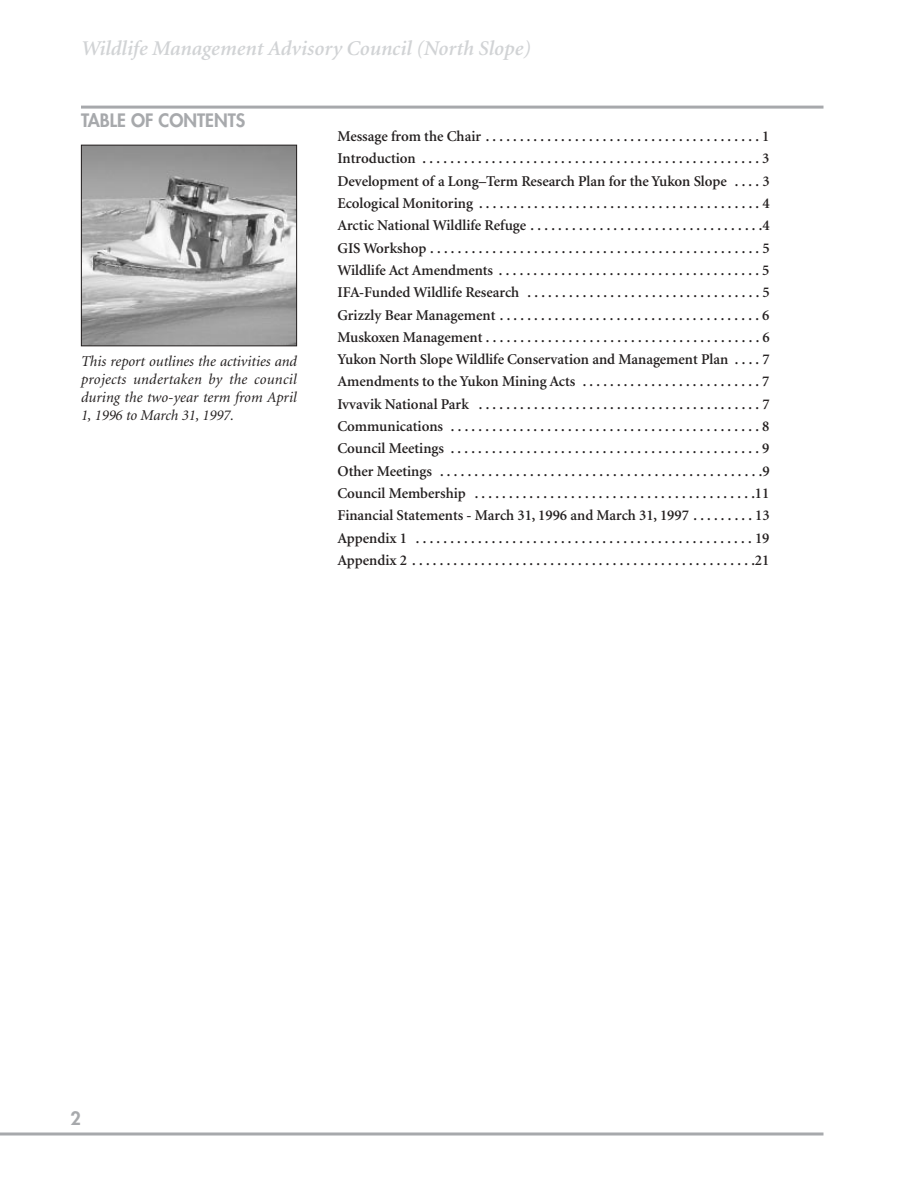
<style>
.page{position:relative;width:918px;height:1188px;background:#fff}
.page>*{position:absolute;margin:0;border:0;box-sizing:border-box;transform-origin:0 0}
.t1{font:italic 600 21px "Minion";color:#d1d3d5}
.t2{font:800 18px "Futura";color:#a7a9ac}
.t3{font:600 15px/22.4px "Minion";letter-spacing:-.005em;color:#231f1f;text-align:justify}
.t4{font:italic 15px/18px "Minion";color:#231f1f;text-align:justify}
</style>
<div class="page">
<svg style="left:0;top:1132px;width:824px;height:4px;background:#bcbec0"></svg>
<hr style="left:81px;top:106px;width:743px;height:3px;background:#a7a9ac">
<img style="left:83px;top:147px;width:212px;height:197px">
<div style="left:81px;top:145px;width:216px;height:201px;border:1px solid #231f1f"></div>
<h1 class="t1" style="left:81px;top:40px;width:452px">Wildlife Management Advisory Council (North Slope)</h1>
<p class="t2" style="left:81px;top:112px;width:166px">TABLE OF CONTENTS</p>
<p class="t4" style="left:81px;top:353px;width:217px">This report outlines the activities and projects undertaken by the council during the two-year term from April 1, 1996 to March 31, 1997.</p>
<p class="t3" style="left:338px;top:126px;width:434px">Message from the Chair . . . . . . . . . . . . . . . . . . . . . . . . . . . . . . . . . . . . . . . . 1<br>Introduction . . . . . . . . . . . . . . . . . . . . . . . . . . . . . . . . . . . . . . . . . . . . . . . . . 3<br>Development of a Long–Term Research Plan for the Yukon Slope . . . . 3<br>Ecological Monitoring . . . . . . . . . . . . . . . . . . . . . . . . . . . . . . . . . . . . . . . . . 4<br>Arctic National Wildlife Refuge . . . . . . . . . . . . . . . . . . . . . . . . . . . . . . . . . .4<br>GIS Workshop . . . . . . . . . . . . . . . . . . . . . . . . . . . . . . . . . . . . . . . . . . . . . . . . 5<br>Wildlife Act Amendments . . . . . . . . . . . . . . . . . . . . . . . . . . . . . . . . . . . . . . 5<br>IFA-Funded Wildlife Research . . . . . . . . . . . . . . . . . . . . . . . . . . . . . . . . . . 5<br>Grizzly Bear Management . . . . . . . . . . . . . . . . . . . . . . . . . . . . . . . . . . . . . . 6<br>Muskoxen Management . . . . . . . . . . . . . . . . . . . . . . . . . . . . . . . . . . . . . . . . 6<br>Yukon North Slope Wildlife Conservation and Management Plan . . . . 7<br>Amendments to the Yukon Mining Acts . . . . . . . . . . . . . . . . . . . . . . . . . . 7<br>Ivvavik National Park . . . . . . . . . . . . . . . . . . . . . . . . . . . . . . . . . . . . . . . . . 7<br>Communications . . . . . . . . . . . . . . . . . . . . . . . . . . . . . . . . . . . . . . . . . . . . . 8<br>Council Meetings . . . . . . . . . . . . . . . . . . . . . . . . . . . . . . . . . . . . . . . . . . . . . 9<br>Other Meetings . . . . . . . . . . . . . . . . . . . . . . . . . . . . . . . . . . . . . . . . . . . . . . .9<br>Council Membership . . . . . . . . . . . . . . . . . . . . . . . . . . . . . . . . . . . . . . . . .11<br>Financial Statements - March 31, 1996 and March 31, 1997 . . . . . . . . . 13<br>Appendix 1 . . . . . . . . . . . . . . . . . . . . . . . . . . . . . . . . . . . . . . . . . . . . . . . . . 19<br>Appendix 2 . . . . . . . . . . . . . . . . . . . . . . . . . . . . . . . . . . . . . . . . . . . . . . . . . .21</p>
<p class="t2" style="left:71px;top:1110px;width:12px">2</p>
</div>
